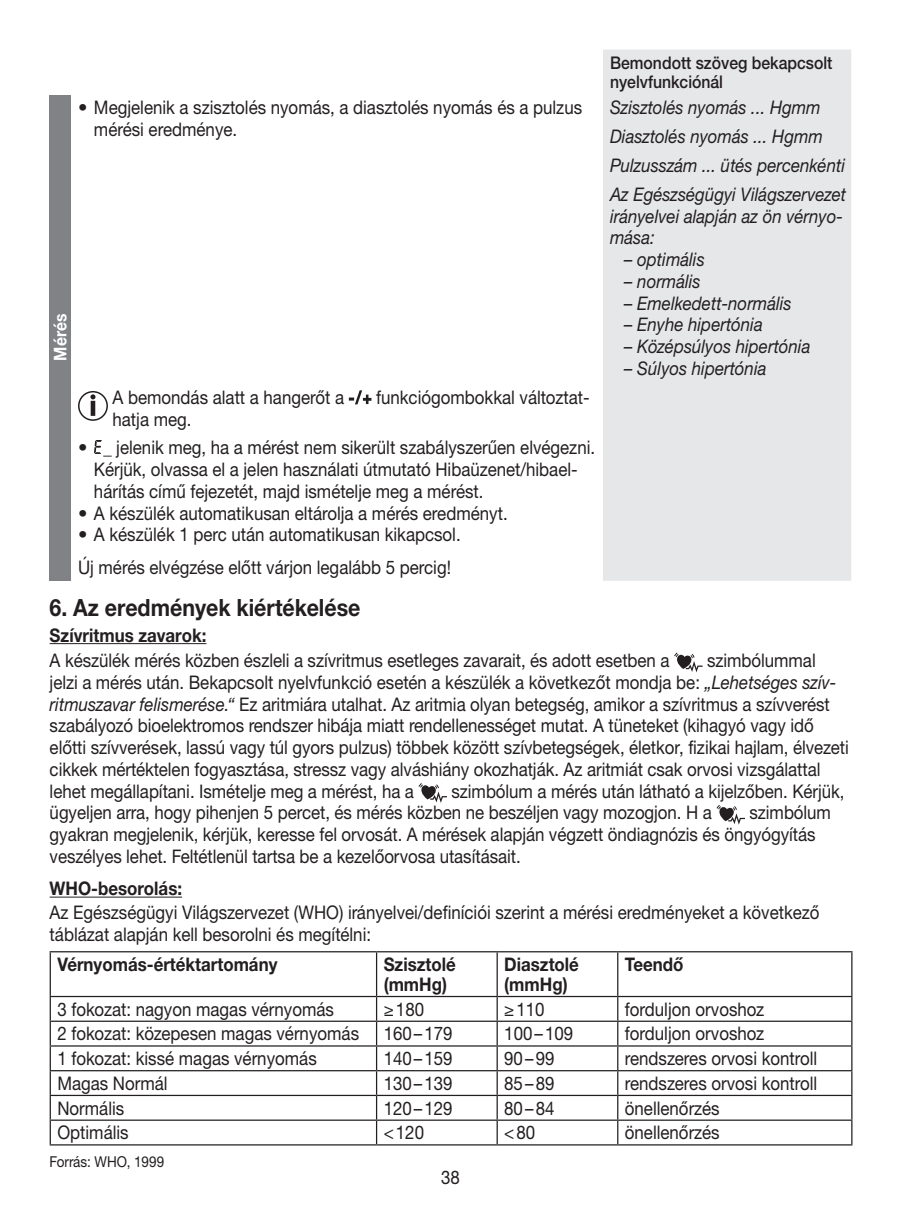
<style>
.page{position:relative;width:908px;height:1205px;background:#fff}
.page>*{position:absolute;margin:0;border:0;box-sizing:border-box;transform-origin:0 0}
.t1{font:700 23.75px "Helvetica Neue LTW1 G";color:#231f20;scale:.9 1}
.t2{font:18.75px/21.8px "Helvetica Neue LTW1 G";letter-spacing:-.005em;color:#231f20;scale:.9 1}
.t3{font:18.75px/21.8px "Helvetica Neue LTW1 G";letter-spacing:-.005em;color:#231f20}
.t4{font:italic 18.75px/28.8px "Helvetica Neue LTW1 G";color:#231f20;scale:.9 1}
.t5{font:700 18.75px/20px "Helvetica Neue LTW1 G";color:#231f20;scale:.9 1}
.t6{font:500 17.5px/18.8px "Helvetica Neue LTW1 G";color:#231f20;scale:.9 1}
.t7{font:700 17.5px "Helvetica Neue LTW1 G";color:#fff;scale:.9 1}
.t8{font:15px "Helvetica Neue LTW1 G";color:#231f20;scale:.9 1}
.s1{font-style:italic}
</style>
<div class="page">
<hr style="left:50px;top:643px;width:156px;height:1px;background:#231f20">
<hr style="left:50px;top:896px;width:132px;height:1px;background:#231f20">
<div style="left:603px;top:50px;width:247px;height:531px;background:#e6e7e9"></div>
<div style="left:50px;top:95px;width:21px;height:486px;background:#808285"></div>
<div style="left:78px;top:391px;width:30px;height:30px;border:2px solid #231f20;border-radius:50%"></div>
<div style="left:91px;top:401px;width:4px;height:15px;border:2px solid #231f20"></div>
<svg style="left:90px;top:394px;width:5px;height:5px"></svg>
<svg style="left:348px;top:390px;width:23px;height:14px"></svg>
<svg style="left:94px;top:440px;width:18px;height:16px"></svg>
<svg style="left:674px;top:652px;width:28px;height:20px"></svg>
<svg style="left:418px;top:783px;width:29px;height:20px"></svg>
<svg style="left:716px;top:805px;width:28px;height:19px"></svg>
<hr style="left:50px;top:951px;width:326px;height:1px;background:#231f20">
<hr style="left:50px;top:952px;width:1px;height:44px;background:#231f20">
<hr style="left:376px;top:951px;width:121px;height:1px;background:#231f20">
<hr style="left:376px;top:952px;width:1px;height:44px;background:#231f20">
<hr style="left:497px;top:951px;width:120px;height:1px;background:#231f20">
<hr style="left:496px;top:952px;width:1px;height:44px;background:#231f20">
<hr style="left:617px;top:951px;width:235px;height:1px;background:#231f20">
<hr style="left:617px;top:952px;width:1px;height:44px;background:#231f20">
<hr style="left:850px;top:952px;width:2px;height:44px;background:#231f20">
<hr style="left:50px;top:996px;width:326px;height:1px;background:#231f20">
<hr style="left:376px;top:996px;width:121px;height:1px;background:#231f20">
<hr style="left:497px;top:996px;width:120px;height:1px;background:#231f20">
<hr style="left:617px;top:996px;width:235px;height:1px;background:#231f20">
<hr style="left:850px;top:997px;width:2px;height:23px;background:#231f20">
<hr style="left:50px;top:1020px;width:326px;height:2px;background:#231f20">
<hr style="left:376px;top:1020px;width:121px;height:2px;background:#231f20">
<hr style="left:497px;top:1020px;width:120px;height:2px;background:#231f20">
<hr style="left:617px;top:1020px;width:235px;height:2px;background:#231f20">
<hr style="left:850px;top:1022px;width:2px;height:23px;background:#231f20">
<hr style="left:50px;top:1045px;width:326px;height:1px;background:#231f20">
<hr style="left:376px;top:1045px;width:121px;height:1px;background:#231f20">
<hr style="left:497px;top:1045px;width:120px;height:1px;background:#231f20">
<hr style="left:617px;top:1045px;width:235px;height:1px;background:#231f20">
<hr style="left:850px;top:1046px;width:2px;height:24px;background:#231f20">
<hr style="left:50px;top:1070px;width:326px;height:1px;background:#231f20">
<hr style="left:376px;top:1070px;width:121px;height:1px;background:#231f20">
<hr style="left:497px;top:1070px;width:120px;height:1px;background:#231f20">
<hr style="left:617px;top:1070px;width:235px;height:1px;background:#231f20">
<hr style="left:850px;top:1071px;width:2px;height:24px;background:#231f20">
<hr style="left:50px;top:1095px;width:326px;height:1px;background:#231f20">
<hr style="left:376px;top:1095px;width:121px;height:1px;background:#231f20">
<hr style="left:497px;top:1095px;width:120px;height:1px;background:#231f20">
<hr style="left:617px;top:1095px;width:235px;height:1px;background:#231f20">
<hr style="left:850px;top:1096px;width:2px;height:23px;background:#231f20">
<hr style="left:50px;top:1119px;width:326px;height:2px;background:#231f20">
<svg style="left:50px;top:997px;width:1px;height:147px"></svg>
<hr style="left:376px;top:1119px;width:121px;height:2px;background:#231f20">
<svg style="left:376px;top:997px;width:1px;height:147px"></svg>
<hr style="left:497px;top:1119px;width:120px;height:2px;background:#231f20">
<svg style="left:496px;top:997px;width:1px;height:147px"></svg>
<hr style="left:617px;top:1119px;width:235px;height:2px;background:#231f20">
<svg style="left:617px;top:997px;width:1px;height:147px"></svg>
<hr style="left:850px;top:1121px;width:2px;height:23px;background:#231f20">
<hr style="left:50px;top:1144px;width:326px;height:1px;background:#231f20">
<hr style="left:376px;top:1144px;width:121px;height:1px;background:#231f20">
<hr style="left:497px;top:1144px;width:120px;height:1px;background:#231f20">
<hr style="left:617px;top:1144px;width:235px;height:1px;background:#231f20">
<p class="t6" style="left:609px;top:54px;width:248px">Bemondott szöveg bekapcsolt nyelvfunkciónál</p>
<p class="t3" style="left:94px;top:97px;width:489px;text-indent:-16px">• Megjelenik a szisztolés nyomás, a diasztolés nyomás és a pulzus mérési eredménye.</p>
<p class="t4" style="left:609px;top:93px;width:264px">Szisztolés nyomás ... Hgmm<br>Diasztolés nyomás ... Hgmm<br>Pulzusszám ... ütés percenkénti<br>Az Egészségügyi Világszervezet</p>
<p class="t4" style="left:609px;top:205px;width:260px;line-height:21.8px">irányelvei alapján az ön vérnyo&shy;mása:</p>
<p class="t4" style="left:624px;top:245px;width:91px">– optimális</p>
<p class="t4" style="left:624px;top:267px;width:86px">– normális</p>
<p class="t4" style="left:624px;top:288px;width:187px">– Emelkedett-normális</p>
<p class="t4" style="left:624px;top:310px;width:155px">– Enyhe hipertónia</p>
<p class="t4" style="left:624px;top:332px;width:208px">– Középsúlyos hipertónia</p>
<p class="t4" style="left:624px;top:354px;width:159px">– Súlyos hipertónia</p>
<p class="t2" style="left:112px;top:386px;width:259px">A bemondás alatt a hangerőt a</p>
<p class="t2" style="left:376px;top:386px;width:239px">funkciógombokkal változtat-</p>
<p class="t2" style="left:112px;top:408px;width:89px">hatja meg.</p>
<p class="t3" style="left:94px;top:436px;width:502px;text-indent:-16px">• jelenik meg, ha a mérést nem sikerült szabályszerűen elvégezni.<br>Kérjük, olvassa el a jelen használati útmutató Hibaüzenet/hibael&shy;hárítás című fejezetét, majd ismételje meg a mérést.</p>
<p class="t3" style="left:78px;top:502px;width:431px">• A készülék automatikusan eltárolja a mérés eredményt.</p>
<p class="t3" style="left:78px;top:518px;width:384px;line-height:32.5px">• A készülék 1 perc után automatikusan kikapcsol.<br>Új mérés elvégzése előtt várjon legalább 5 percig!</p>
<p class="t1" style="left:50px;top:593px;width:347px">6. Az eredmények kiértékelése</p>
<p class="t5" style="left:50px;top:625px;width:176px">Szívritmus zavarok:</p>
<p class="t2" style="left:50px;top:649px;width:690px">A készülék mérés közben észleli a szívritmus esetleges zavarait, és adott esetben a</p>
<p class="t7" style="left:49px;top:361px;width:54px;rotate:-90deg">Mérés</p>
<p class="t2" style="left:50px;top:649px;width:889px;text-indent:657px">szimbólummal<br>jelzi a mérés után. Bekapcsolt nyelvfunkció esetén a készülék a következőt mondja be: <span class="s1">„Lehetséges szív&shy;ritmuszavar felismerése.“</span> Ez aritmiára utalhat. Az aritmia olyan betegség, amikor a szívritmus a szívverést szabályozó bioelektromos rendszer hibája miatt rendellenességet mutat. A tüneteket (kihagyó vagy idő előtti szívverések, lassú vagy túl gyors pulzus) többek között szívbetegségek, életkor, fizikai hajlam, élvezeti cikkek mértéktelen fogyasztása, stressz vagy alváshiány okozhatják. Az aritmiát csak orvosi vizsgálattal lehet megállapítani. Ismételje meg a mérést, ha a</p>
<p class="t2" style="left:50px;top:780px;width:884px;text-indent:401px">szimbólum a mérés után látható a kijelzőben. Kérjük, ügyeljen arra, hogy pihenjen 5 percet, és mérés közben ne beszéljen vagy mozogjon. H a</p>
<p class="t2" style="left:50px;top:801px;width:869px;text-indent:699px">szimbólum gyakran megjelenik, kérjük, keresse fel orvosát. A mérések alapján végzett öndiagnózis és öngyógyítás veszélyes lehet. Feltétlenül tartsa be a kezelőorvosa utasításait.</p>
<p class="t5" style="left:50px;top:878px;width:149px">WHO-besorolás:</p>
<p class="t2" style="left:50px;top:901px;width:856px">Az Egészségügyi Világszervezet (WHO) irányelvei/definíciói szerint a mérési eredményeket a következő táblázat alapján kell besorolni és megítélni:</p>
<p class="t5" style="left:57px;top:954px;width:246px">Vérnyomás-értéktartomány</p>
<p class="t5" style="left:383px;top:954px;width:82px">Szisztolé (mmHg)</p>
<p class="t5" style="left:504px;top:954px;width:84px">Diasztolé (mmHg)</p>
<p class="t5" style="left:624px;top:954px;width:67px">Teendő</p>
<p class="t2" style="left:57px;top:998px;width:309px">3 fokozat: nagyon magas vérnyomás</p>
<p class="t2" style="left:383px;top:998px;width:46px">≥180</p>
<p class="t2" style="left:504px;top:998px;width:46px">≥110</p>
<p class="t2" style="left:624px;top:998px;width:156px">forduljon orvoshoz</p>
<p class="t2" style="left:57px;top:1022px;width:336px">2 fokozat: közepesen magas vérnyomás</p>
<p class="t2" style="left:383px;top:1022px;width:78px">160–179</p>
<p class="t2" style="left:504px;top:1022px;width:78px">100–109</p>
<p class="t2" style="left:624px;top:1022px;width:156px">forduljon orvoshoz</p>
<p class="t2" style="left:57px;top:1047px;width:289px">1 fokozat: kissé magas vérnyomás</p>
<p class="t2" style="left:383px;top:1047px;width:78px">140–159</p>
<p class="t2" style="left:504px;top:1047px;width:57px">90–99</p>
<p class="t2" style="left:624px;top:1047px;width:215px">rendszeres orvosi kontroll</p>
<p class="t2" style="left:57px;top:1072px;width:124px">Magas Normál</p>
<p class="t2" style="left:383px;top:1072px;width:78px">130–139</p>
<p class="t2" style="left:504px;top:1072px;width:57px">85–89</p>
<p class="t2" style="left:624px;top:1072px;width:215px">rendszeres orvosi kontroll</p>
<p class="t2" style="left:57px;top:1097px;width:76px">Normális</p>
<p class="t2" style="left:383px;top:1097px;width:78px">120–129</p>
<p class="t2" style="left:504px;top:1097px;width:57px">80–84</p>
<p class="t2" style="left:624px;top:1097px;width:107px">önellenőrzés</p>
<p class="t2" style="left:57px;top:1121px;width:81px">Optimális</p>
<p class="t2" style="left:383px;top:1121px;width:46px">&lt;120</p>
<p class="t2" style="left:504px;top:1121px;width:36px">&lt;80</p>
<p class="t2" style="left:624px;top:1121px;width:107px">önellenőrzés</p>
<p class="t8" style="left:50px;top:1152px;width:129px">Forrás: WHO, 1999</p>
<p class="t2" style="left:441px;top:1166px;width:22px">38</p>
</div>
